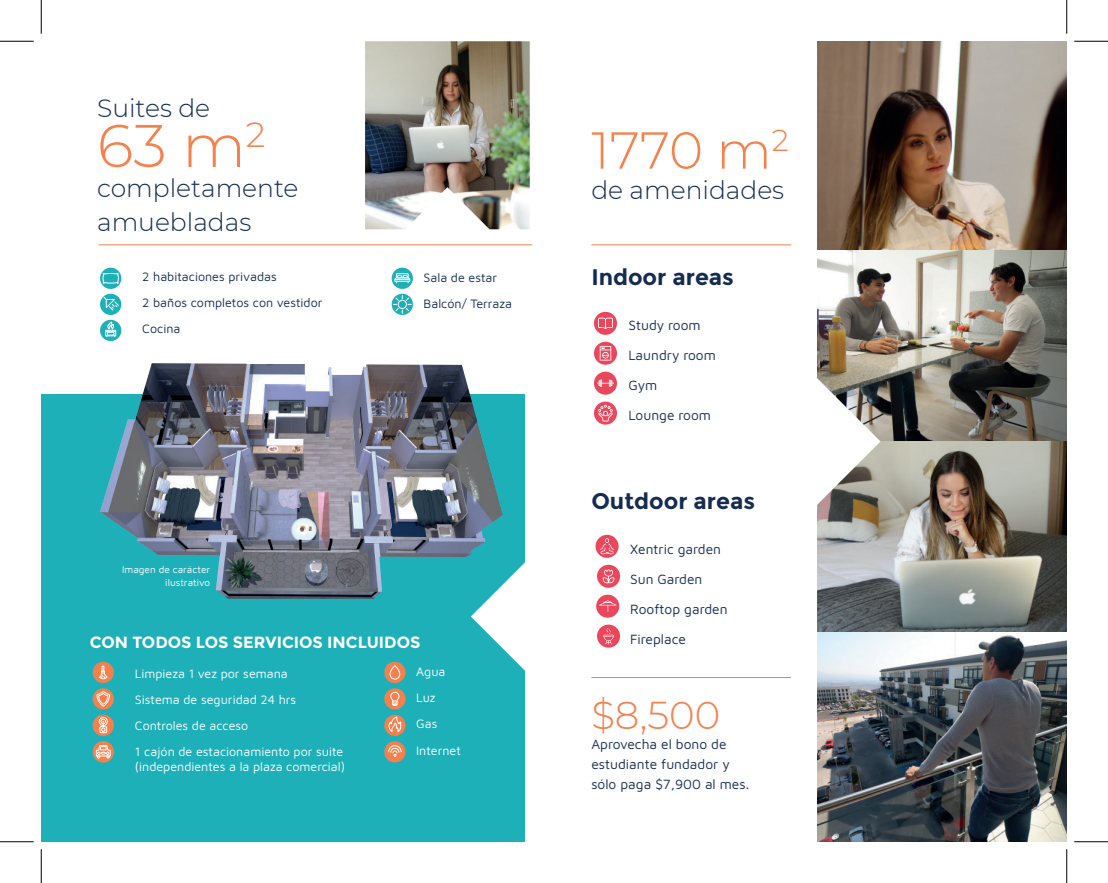
<style>
.page{position:relative;width:1108px;height:883px;background:#fff}
.page>*{position:absolute;margin:0;border:0;box-sizing:border-box;transform-origin:0 0}
.t1{font:300 60px "Montserrat";color:#f5814c}
.t2{font:300 51.88px "Montserrat";color:#f5814c}
.t3{font:300 38.75px "Montserrat";color:#f4804e}
.t4{font:300 25px/33.8px "Montserrat";color:#152c52}
.t5{font:700 22.5px "Montserrat";color:#152c52}
.t6{font:700 16.25px "Montserrat";color:#fff}
.t7{font:13.75px/30px "Maven Pro";color:#152c52}
.t8{font:12.5px/26.2px "Maven Pro";color:#fff}
.t9{font:12.5px/26.2px "Maven Pro";color:#152c52}
.t10{font:10px/12.5px "Maven Pro";color:#fff;text-align:right}
</style>
<div class="page">
<img style="left:817px;top:41px;width:250px;height:800px">
<svg style="left:817px;top:371px;width:63px;height:141px"></svg>
<div style="left:41px;top:394px;width:484px;height:448px;background:#1db0b9"></div>
<hr style="left:99px;top:245px;width:433px;height:1px;background:#f4804e">
<hr style="left:591px;top:245px;width:200px;height:1px;background:#f4804e">
<hr style="left:591px;top:677px;width:200px;height:1px;background:#f4804e">
<div style="left:392px;top:268px;width:21px;height:21px;background:#1db0b9;border-radius:50%"></div>
<div style="left:396px;top:273px;width:12px;height:5px;border:1px solid #fff"></div>
<svg style="left:394px;top:275px;width:16px;height:8px"></svg>
<div style="left:100px;top:294px;width:21px;height:21px;background:#1db0b9;border-radius:50%"></div>
<svg style="left:103px;top:297px;width:16px;height:14px"></svg>
<div style="left:100px;top:268px;width:21px;height:21px;background:#1db0b9;border-radius:50%"></div>
<svg style="left:103px;top:273px;width:16px;height:11px"></svg>
<div style="left:100px;top:320px;width:21px;height:21px;background:#1db0b9;border-radius:50%"></div>
<div style="left:105px;top:330px;width:11px;height:6px;border:1px solid #fff"></div>
<svg style="left:106px;top:322px;width:10px;height:15px"></svg>
<div style="left:93px;top:662px;width:21px;height:21px;background:#f4804e;border-radius:50%"></div>
<div style="left:384px;top:741px;width:22px;height:21px;background:#f4804e;border-radius:50%"></div>
<svg style="left:388px;top:745px;width:14px;height:12px"></svg>
<div style="left:93px;top:688px;width:21px;height:21px;background:#f4804e;border-radius:50%"></div>
<svg style="left:96px;top:666px;width:14px;height:41px"></svg>
<svg style="left:93px;top:741px;width:21px;height:22px"></svg>
<svg style="left:96px;top:745px;width:15px;height:14px"></svg>
<svg style="left:93px;top:715px;width:21px;height:21px"></svg>
<div style="left:100px;top:726px;width:7px;height:7px;border:1px solid #fff"></div>
<svg style="left:101px;top:719px;width:5px;height:13px"></svg>
<div style="left:99px;top:717px;width:9px;height:9px;border:1px solid #fff;border-radius:50%"></div>
<div style="left:384px;top:688px;width:22px;height:21px;background:#f4804e;border-radius:50%"></div>
<svg style="left:390px;top:692px;width:10px;height:14px"></svg>
<svg style="left:384px;top:662px;width:22px;height:21px"></svg>
<div style="left:390px;top:665px;width:10px;height:14px;border:1px solid #fff;border-radius:5px"></div>
<svg style="left:384px;top:715px;width:22px;height:21px"></svg>
<svg style="left:388px;top:716px;width:14px;height:16px"></svg>
<svg style="left:392px;top:294px;width:21px;height:21px"></svg>
<svg style="left:393px;top:295px;width:18px;height:18px"></svg>
<svg style="left:594px;top:342px;width:23px;height:23px"></svg>
<svg style="left:600px;top:346px;width:11px;height:15px"></svg>
<div style="left:594px;top:372px;width:23px;height:23px;background:#eb465b;border-radius:50%"></div>
<svg style="left:597px;top:380px;width:17px;height:7px"></svg>
<div style="left:594px;top:312px;width:23px;height:23px;background:#eb465b;border-radius:50%"></div>
<svg style="left:598px;top:318px;width:15px;height:11px"></svg>
<svg style="left:594px;top:402px;width:23px;height:23px"></svg>
<svg style="left:598px;top:405px;width:15px;height:16px"></svg>
<div style="left:597px;top:625px;width:23px;height:23px;background:#eb465b;border-radius:50%"></div>
<div style="left:597px;top:565px;width:23px;height:23px;background:#eb465b;border-radius:50%"></div>
<svg style="left:596px;top:595px;width:23px;height:23px"></svg>
<svg style="left:596px;top:535px;width:23px;height:23px"></svg>
<img style="left:365px;top:41px;width:165px;height:188px">
<img style="left:100px;top:363px;width:403px;height:236px">
<svg style="left:471px;top:538px;width:145px;height:140px"></svg>
<hr style="left:0;top:41px;width:34px;height:1px;background:#000">
<hr style="left:1074px;top:41px;width:34px;height:1px;background:#000">
<hr style="left:0;top:841px;width:34px;height:1px;background:#000">
<hr style="left:1074px;top:841px;width:34px;height:1px;background:#000">
<hr style="left:41px;top:0;width:1px;height:34px;background:#000">
<hr style="left:41px;top:849px;width:1px;height:34px;background:#000">
<hr style="left:1066px;top:0;width:1px;height:34px;background:#000">
<hr style="left:1066px;top:849px;width:1px;height:34px;background:#000">
<h3 class="t4" style="left:97px;top:90px;width:115px">Suites de</h3>
<h1 class="t1" style="left:97px;top:105px;width:170px">63 m<sup>2</sup></h1>
<h3 class="t4" style="left:97px;top:170px;width:203px">completamente amuebladas</h3>
<p class="t9" style="left:142px;top:262px;width:182px">2 habitaciones privadas<br>2 baños completos con vestidor<br>Cocina</p>
<p class="t10" style="left:122px;top:563px;width:90px">Imagen de carácter ilustrativo</p>
<p class="t9" style="left:424px;top:264px;width:90px">Sala de estar<br>Balcón/ Terraza</p>
<h3 class="t6" style="left:90px;top:633px;width:332px">CON TODOS LOS SERVICIOS INCLUIDOS</h3>
<p class="t8" style="left:135px;top:659px;width:210px">Limpieza 1 vez por semana<br>Sistema de seguridad 24 hrs<br>Controles de acceso<br>1 cajón de estacionamiento por suite</p>
<p class="t8" style="left:135px;top:753px;width:212px">(independientes a la plaza comercial)</p>
<p class="t8" style="left:416px;top:658px;width:46px">Agua<br>Luz<br>Gas<br>Internet</p>
<h2 class="t2" style="left:591px;top:115px;width:199px">1770 m<sup>2</sup></h2>
<h3 class="t4" style="left:591px;top:172px;width:194px">de amenidades</h3>
<h3 class="t5" style="left:591px;top:263px;width:144px">Indoor areas</h3>
<p class="t7" style="left:628px;top:309px;width:89px">Study room<br>Laundry room<br>Gym<br>Lounge room</p>
<h3 class="t5" style="left:591px;top:487px;width:165px">Outdoor areas</h3>
<p class="t7" style="left:630px;top:533px;width:99px">Xentric garden<br>Sun Garden<br>Rooftop garden<br>Fireplace</p>
<h3 class="t3" style="left:591px;top:689px;width:130px">$8,500</h3>
<p class="t7" style="left:591px;top:734px;width:159px;line-height:20px">Aprovecha el bono de estudiante fundador y sólo paga $7,900 al mes.</p>
</div>
